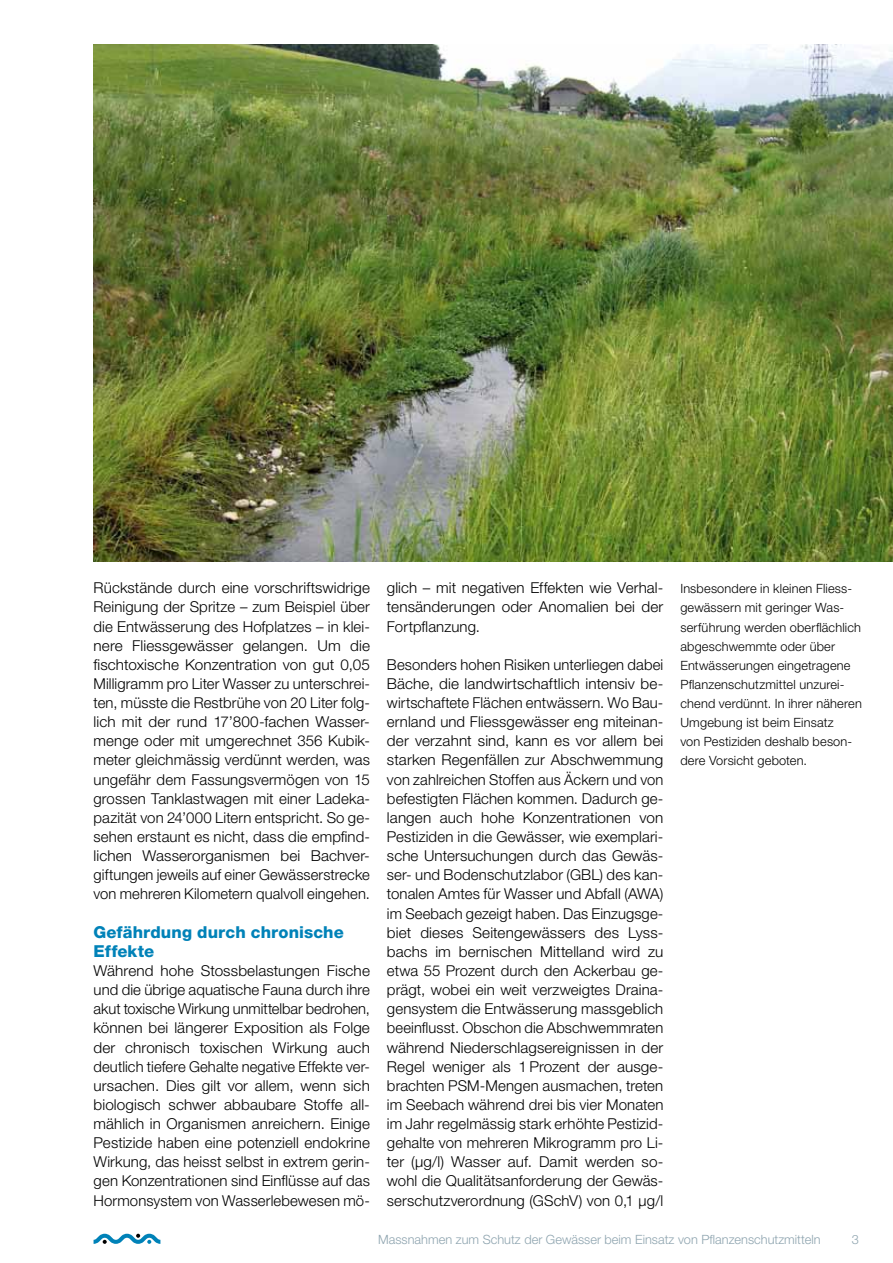
<style>
.page{position:relative;width:893px;height:1263px;background:#fff}
.page>*{position:absolute;margin:0;border:0;box-sizing:border-box;transform-origin:0 0}
.t1{font:800 16.5px/19.2px "Helvetica Neue LT";letter-spacing:.005em;color:#0082b8}
.t2{font:300 15px/19.2px "Helvetica Neue LT";letter-spacing:.01em;color:#000;text-align:justify}
.t3{font:300 12.75px/19.2px "Helvetica Neue LT";letter-spacing:.015em;color:#000}
.t4{font:300 12.75px "Helvetica Neue LT";color:#8ea4af}
</style>
<div class="page">
<img style="left:94px;top:44px;width:799px;height:517px">
<svg style="left:94px;top:1234px;width:66px;height:10px"></svg>
<p class="t2" style="left:94px;top:578px;width:278px">Rückstände durch eine vorschriftswidrige Reinigung der Spritze – zum Beispiel über die Entwässerung des Hofplatzes – in klei&shy;nere Fliessgewässer gelangen. Um die fischtoxische Konzentration von gut 0,05<br>Milligramm pro Liter Wasser zu unterschrei&shy;ten, müsste die Restbrühe von 20 Liter folg&shy;lich mit der rund 17’800-fachen Wasser&shy;menge oder mit umgerechnet 356 Kubik&shy;meter gleichmässig verdünnt werden, was ungefähr dem Fassungsvermögen von 15 grossen Tanklastwagen mit einer Ladeka&shy;pazität von 24’000 Litern entspricht. So ge&shy;sehen erstaunt es nicht, dass die empfind&shy;lichen Wasserorganismen bei Bachver&shy;giftungen jeweils auf einer Gewässerstrecke von mehreren Kilometern qualvoll eingehen.</p>
<p class="t1" style="left:94px;top:922px;width:252px">Gefährdung durch chronische<br>Effekte</p>
<p class="t2" style="left:94px;top:961px;width:278px">Während hohe Stossbelastungen Fische und die übrige aquatische Fauna durch ihre akut toxische Wirkung unmittelbar bedrohen, können bei längerer Exposition als Folge der chronisch toxischen Wirkung auch deutlich tiefere Gehalte negative Effekte ver&shy;ursachen. Dies gilt vor allem, wenn sich biologisch schwer abbaubare Stoffe all&shy;mählich in Organismen anreichern. Einige Pestizide haben eine potenziell endokrine Wirkung, das heisst selbst in extrem gerin&shy;gen Konzentrationen sind Einflüsse auf das Hormonsystem von Wasserlebewesen mö-</p>
<p class="t2" style="left:387px;top:578px;width:278px">glich – mit negativen Effekten wie Verhal&shy;tensänderungen oder Anomalien bei der Fortpflanzung.</p>
<p class="t2" style="left:387px;top:654px;width:278px">Besonders hohen Risiken unterliegen dabei Bäche, die landwirtschaftlich intensiv be&shy;wirtschaftete Flächen entwässern. Wo Bau&shy;ernland und Fliessgewässer eng miteinan&shy;der verzahnt sind, kann es vor allem bei starken Regenfällen zur Abschwemmung von zahlreichen Stoffen aus Äckern und von befestigten Flächen kommen. Dadurch ge&shy;langen auch hohe Konzentrationen von Pestiziden in die Gewässer, wie exemplari&shy;sche Untersuchungen durch das Gewäs&shy;ser- und Bodenschutzlabor (GBL) des kan&shy;tonalen Amtes für Wasser und Abfall (AWA) im Seebach gezeigt haben. Das Einzugsge&shy;biet dieses Seitengewässers des Lyss&shy;bachs im bernischen Mittelland wird zu etwa 55 Prozent durch den Ackerbau ge&shy;prägt, wobei ein weit verzweigtes Draina&shy;gensystem die Entwässerung massgeblich beeinflusst. Obschon die Abschwemmraten während Niederschlagsereignissen in der Regel weniger als 1 Prozent der ausge&shy;brachten PSM-Mengen ausmachen, treten im Seebach während drei bis vier Monaten im Jahr regelmässig stark erhöhte Pestizid&shy;gehalte von mehreren Mikrogramm pro Li&shy;ter (µg/l) Wasser auf. Damit werden so&shy;wohl die Qualitätsanforderung der Gewäs&shy;serschutzverordnung (GSchV) von 0,1 µg/l</p>
<p class="t3" style="left:680px;top:579px;width:183px">Insbesondere in kleinen Fliess&shy;gewässern mit geringer Was&shy;serführung werden oberflächlich abgeschwemmte oder über<br>Entwässerungen eingetragene<br>Pflanzenschutzmittel unzurei&shy;chend verdünnt. In ihrer näheren<br>Umgebung ist beim Einsatz<br>von Pestiziden deshalb beson&shy;dere Vorsicht geboten.</p>
<p class="t4" style="left:378px;top:1231px;width:444px">Massnahmen zum Schutz der Gewässer beim Einsatz von Pflanzenschutzmitteln</p>
<p class="t4" style="left:852px;top:1231px;width:9px">3</p>
</div>
